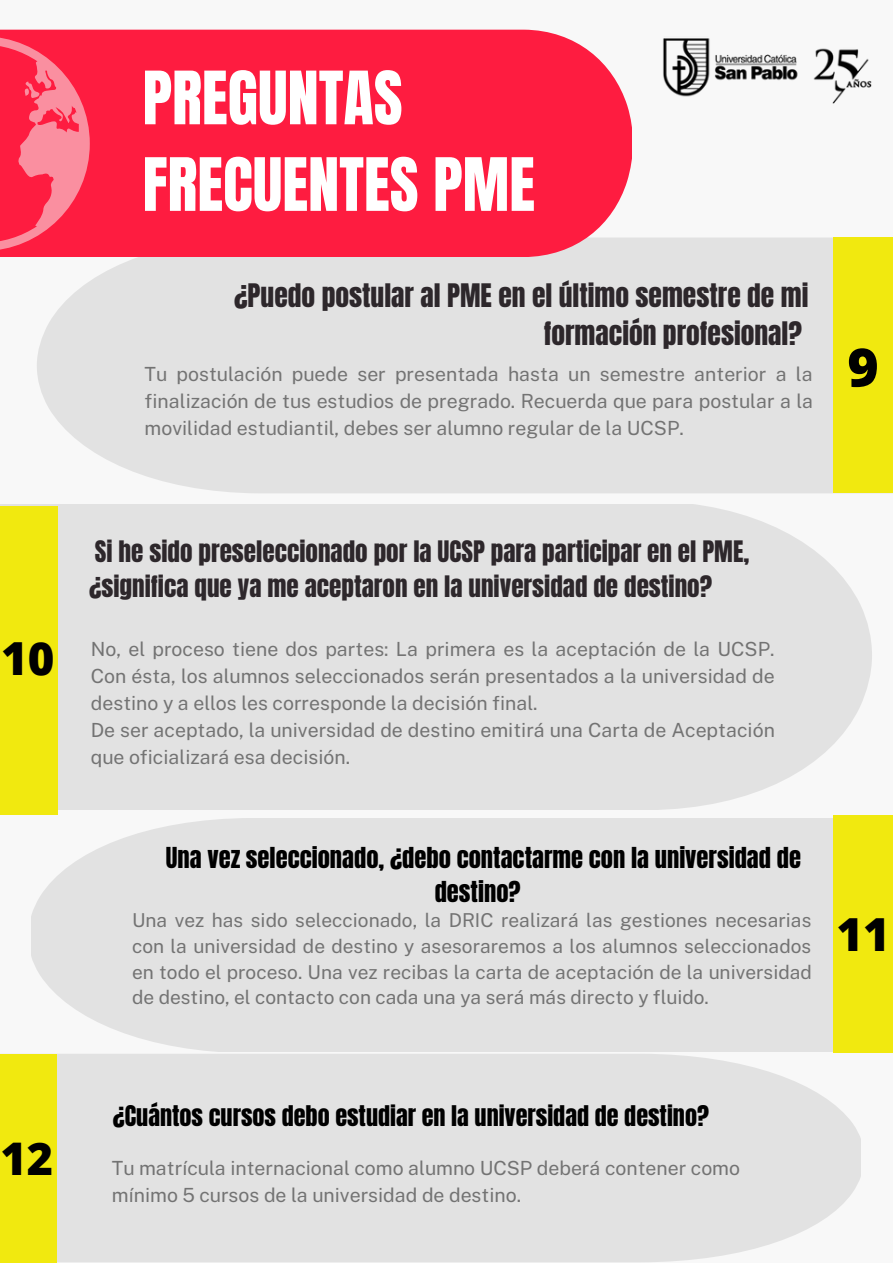
<style>
.page{position:relative;width:893px;height:1264px;background:#fff}
.page>*{position:absolute;margin:0;border:0;box-sizing:border-box;transform-origin:0 0}
.t1{font:62.4px/86.6px "Anton";color:#fff}
.t2{font:800 53.1px "Open Sans";color:#000}
.t3{font:800 45.6px "Open Sans";color:#000}
.t4{font:800 45px "Open Sans";color:#000}
.t5{font:27.6px/38.2px "Anton";color:#2d272b;text-align:right}
.t6{font:25.2px/34.8px "Anton";color:#2d272b}
.t7{font:24.6px/33.8px "Anton";color:#000;text-align:center}
.t8{font:24.15px "Anton";color:#000}
.t9{font:19.5px/27px "Public Sans";color:#737373}
.t10{font:19.2px/25.8px "Public Sans";color:#737373;text-align:justify}
</style>
<div class="page">
<div style="left:0;top:0;width:892px;height:1262px;background:#f8f8f8"></div>
<div style="left:37px;top:237px;width:855px;height:256px;background:#e2e2e2"></div>
<div style="left:0;top:504px;width:872px;height:306px;background:#e2e2e2"></div>
<div style="left:57px;top:1054px;width:804px;height:208px;background:#e2e2e2"></div>
<div style="left:833px;top:237px;width:59px;height:255px;background:#f1e90f"></div>
<div style="left:0;top:506px;width:57px;height:309px;background:#f1e90f"></div>
<div style="left:0;top:1054px;width:57px;height:208px;background:#f1e90f"></div>
<div style="left:31px;top:818px;width:802px;height:233px;background:#e2e2e2"></div>
<div style="left:833px;top:815px;width:59px;height:237px;background:#f1e90f"></div>
<div style="left:0;top:30px;width:631px;height:227px;background:#fe1c40"></div>
<svg style="left:0;top:36px;width:90px;height:215px;background:#fc4764"></svg>
<img style="left:663px;top:38px;width:208px;height:66px">
<h1 class="t1" style="left:143px;top:56px;width:394px">PREGUNTAS<br>FRECUENTES PME</h1>
<h3 class="t5" style="left:234px;top:276px;width:576px">¿Puedo postular al PME en el último semestre de mi formación profesional?</h3>
<p class="t9" style="left:145px;top:360px;width:670px;text-align:justify">Tu postulación puede ser presentada hasta un semestre anterior a la finalización de tus estudios de pregrado. Recuerda que para postular a la movilidad estudiantil, debes ser alumno regular de la UCSP.</p>
<h2 class="t2" style="left:847px;top:330px;width:33px">9</h2>
<h3 class="t3" style="left:1px;top:626px;width:55px">10</h3>
<p class="t6" style="left:89px;top:534px;width:661px">Si he sido preseleccionado por la UCSP para participar en el PME, ¿significa que ya me aceptaron en la universidad de destino?</p>
<p class="t9" style="left:91px;top:635px;width:685px">No, el proceso tiene dos partes: La primera es la aceptación de la UCSP.<br>Con ésta, los alumnos seleccionados serán presentados a la universidad de destino y a ellos les corresponde la decisión final.<br>De ser aceptado, la universidad de destino emitirá una Carta de Aceptación que oficializará esa decisión.</p>
<p class="t7" style="left:166px;top:841px;width:636px">Una vez seleccionado, ¿debo contactarme con la universidad de destino?</p>
<p class="t10" style="left:132px;top:906px;width:681px">Una vez has sido seleccionado, la DRIC realizará las gestiones necesarias con la universidad de destino y asesoraremos a los alumnos seleccionados en todo el proceso. Una vez recibas la carta de aceptación de la universidad de destino, el contacto con cada una ya será más directo y fluido.</p>
<h3 class="t3" style="left:836px;top:902px;width:55px">11</h3>
<h3 class="t4" style="left:0;top:1126px;width:54px">12</h3>
<p class="t8" style="left:113px;top:1098px;width:597px">¿Cuántos cursos debo estudiar en la universidad de destino?</p>
<p class="t9" style="left:112px;top:1154px;width:629px">Tu matrícula internacional como alumno UCSP deberá contener como mínimo 5 cursos de la universidad de destino.</p>
</div>
